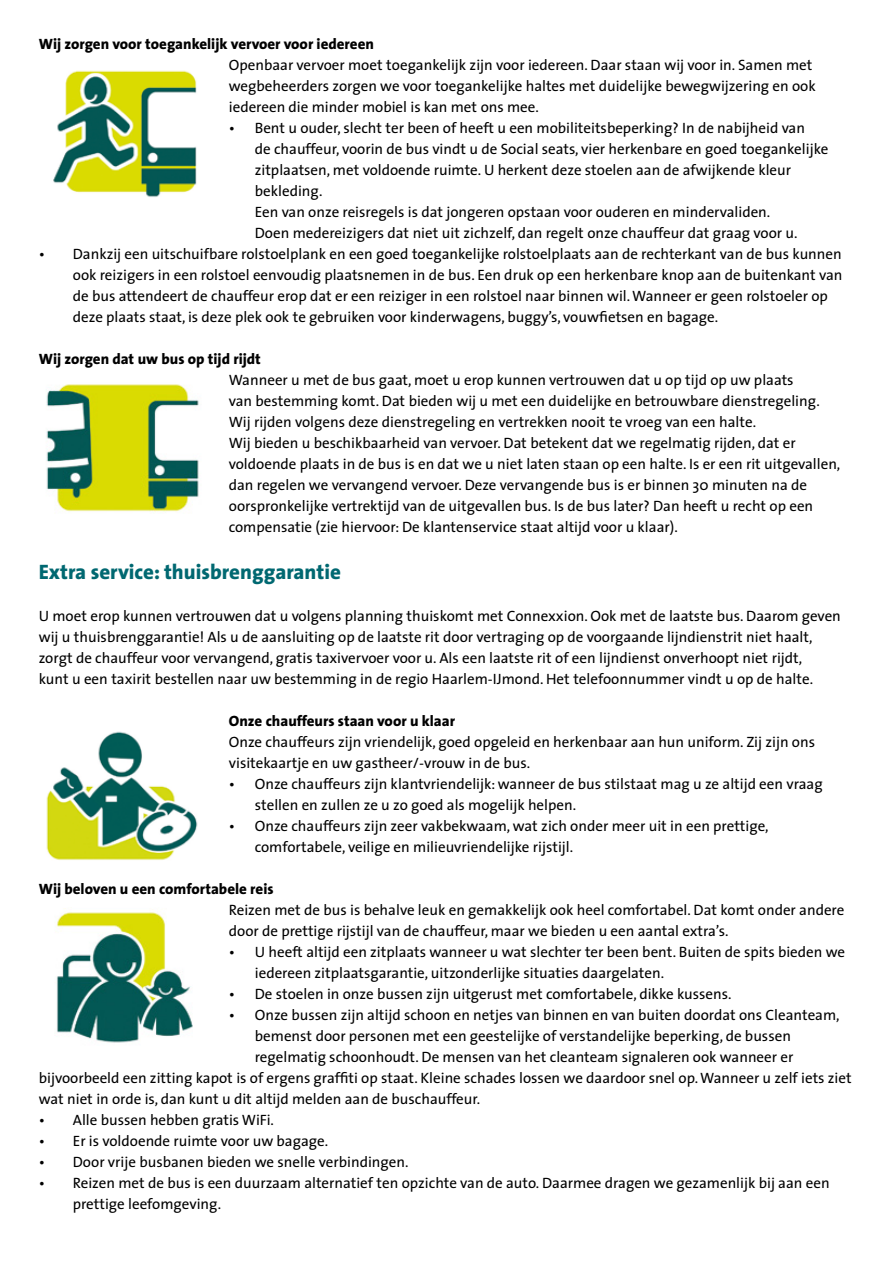
<style>
.page{position:relative;width:893px;height:1263px;background:#fff}
.page>*{position:absolute;margin:0;border:0;box-sizing:border-box;transform-origin:0 0}
.t1{font:800 21px "The Sans";color:#006871}
.t2{font:15px/21px "The Sans";color:#000}
.t3{font:800 15px "The Sans";color:#000}
</style>
<div class="page">
<img style="left:53px;top:70px;width:144px;height:127px">
<img style="left:46px;top:384px;width:153px;height:128px">
<img style="left:46px;top:731px;width:152px;height:129px">
<img style="left:56px;top:908px;width:137px;height:135px">
<p class="t3" style="left:39px;top:31px;width:337px">Wij zorgen voor toegankelijk vervoer voor iedereen</p>
<p class="t2" style="left:229px;top:54px;width:588px">Openbaar vervoer moet toegankelijk zijn voor iedereen. Daar staan wij voor in. Samen met wegbeheerders zorgen we voor toegankelijke haltes met duidelijke bewegwijzering en ook iedereen die minder mobiel is kan met ons mee.</p>
<p class="t2" style="left:255px;top:117px;width:575px;text-indent:-26px">• Bent u ouder, slecht ter been of heeft u een mobiliteitsbeperking? In de nabijheid van<br>de chauffeur, voorin de bus vindt u de Social seats, vier herkenbare en goed toegankelijke zitplaatsen, met voldoende ruimte. U herkent deze stoelen aan de afwijkende kleur bekleding.<br>Een van onze reisregels is dat jongeren opstaan voor ouderen en mindervaliden.<br>Doen medereizigers dat niet uit zichzelf, dan regelt onze chauffeur dat graag voor u.</p>
<p class="t2" style="left:73px;top:243px;width:771px;text-indent:-34px">• Dankzij een uitschuifbare rolstoelplank en een goed toegankelijke rolstoelplaats aan de rechterkant van de bus kunnen ook reizigers in een rolstoel eenvoudig plaatsnemen in de bus. Een druk op een herkenbare knop aan de buitenkant van de bus attendeert de chauffeur erop dat er een reiziger in een rolstoel naar binnen wil. Wanneer er geen rolstoeler op deze plaats staat, is deze plek ook te gebruiken voor kinderwagens, buggy’s, vouwfietsen en bagage.</p>
<p class="t3" style="left:39px;top:346px;width:224px">Wij zorgen dat uw bus op tijd rijdt</p>
<p class="t2" style="left:229px;top:369px;width:613px">Wanneer u met de bus gaat, moet u erop kunnen vertrouwen dat u op tijd op uw plaats<br>van bestemming komt. Dat bieden wij u met een duidelijke en betrouwbare dienstregeling.<br>Wij rijden volgens deze dienstregeling en vertrekken nooit te vroeg van een halte.<br>Wij bieden u beschikbaarheid van vervoer. Dat betekent dat we regelmatig rijden, dat er voldoende plaats in de bus is en dat we u niet laten staan op een halte. Is er een rit uitgevallen, dan regelen we vervangend vervoer. Deze vervangende bus is er binnen 30 minuten na de oorspronkelijke vertrektijd van de uitgevallen bus. Is de bus later? Dan heeft u recht op een compensatie (zie hiervoor: De klantenservice staat altijd voor u klaar).</p>
<h1 class="t1" style="left:39px;top:554px;width:304px">Extra service: thuisbrenggarantie</h1>
<p class="t2" style="left:39px;top:605px;width:804px">U moet erop kunnen vertrouwen dat u volgens planning thuiskomt met Connexxion. Ook met de laatste bus. Daarom geven wij u thuisbrenggarantie! Als u de aansluiting op de laatste rit door vertraging op de voorgaande lijndienstrit niet haalt, zorgt de chauffeur voor vervangend, gratis taxivervoer voor u. Als een laatste rit of een lijndienst onverhoopt niet rijdt,<br>kunt u een taxirit bestellen naar uw bestemming in de regio Haarlem-IJmond. Het telefoonnummer vindt u op de halte.</p>
<p class="t3" style="left:229px;top:708px;width:228px">Onze chauffeurs staan voor u klaar</p>
<p class="t2" style="left:229px;top:731px;width:588px">Onze chauffeurs zijn vriendelijk, goed opgeleid en herkenbaar aan hun uniform. Zij zijn ons visitekaartje en uw gastheer/-vrouw in de bus.</p>
<p class="t2" style="left:255px;top:773px;width:569px;text-indent:-26px">• Onze chauffeurs zijn klantvriendelijk: wanneer de bus stilstaat mag u ze altijd een vraag stellen en zullen ze u zo goed als mogelijk helpen.</p>
<p class="t2" style="left:255px;top:815px;width:515px;text-indent:-26px">• Onze chauffeurs zijn zeer vakbekwaam, wat zich onder meer uit in een prettige, comfortabele, veilige en milieuvriendelijke rijstijl.</p>
<p class="t3" style="left:39px;top:876px;width:236px">Wij beloven u een comfortabele reis</p>
<p class="t2" style="left:229px;top:899px;width:617px">Reizen met de bus is behalve leuk en gemakkelijk ook heel comfortabel. Dat komt onder andere door de prettige rijstijl van de chauffeur, maar we bieden u een aantal extra’s.</p>
<p class="t2" style="left:255px;top:941px;width:592px;text-indent:-26px">• U heeft altijd een zitplaats wanneer u wat slechter ter been bent. Buiten de spits bieden we iedereen zitplaatsgarantie, uitzonderlijke situaties daargelaten.</p>
<p class="t2" style="left:229px;top:983px;width:504px">• De stoelen in onze bussen zijn uitgerust met comfortabele, dikke kussens.</p>
<p class="t2" style="left:229px;top:1004px;width:612px">• Onze bussen zijn altijd schoon en netjes van binnen en van buiten doordat ons Cleanteam,</p>
<p class="t2" style="left:255px;top:1025px;width:538px">bemenst door personen met een geestelijke of verstandelijke beperking, de bussen</p>
<p class="t2" style="left:255px;top:1046px;width:540px">regelmatig schoonhoudt. De mensen van het cleanteam signaleren ook wanneer er</p>
<p class="t2" style="left:39px;top:1067px;width:814px">bijvoorbeeld een zitting kapot is of ergens graffiti op staat. Kleine schades lossen we daardoor snel op. Wanneer u zelf iets ziet</p>
<p class="t2" style="left:39px;top:1088px;width:443px">wat niet in orde is, dan kunt u dit altijd melden aan de buschauffeur.</p>
<p class="t2" style="left:39px;top:1109px;width:237px">• Alle bussen hebben gratis WiFi.</p>
<p class="t2" style="left:39px;top:1130px;width:291px">• Er is voldoende ruimte voor uw bagage.</p>
<p class="t2" style="left:39px;top:1151px;width:371px">• Door vrije busbanen bieden we snelle verbindingen.</p>
<p class="t2" style="left:73px;top:1172px;width:758px;text-indent:-34px">• Reizen met de bus is een duurzaam alternatief ten opzichte van de auto. Daarmee dragen we gezamenlijk bij aan een prettige leefomgeving.</p>
</div>
